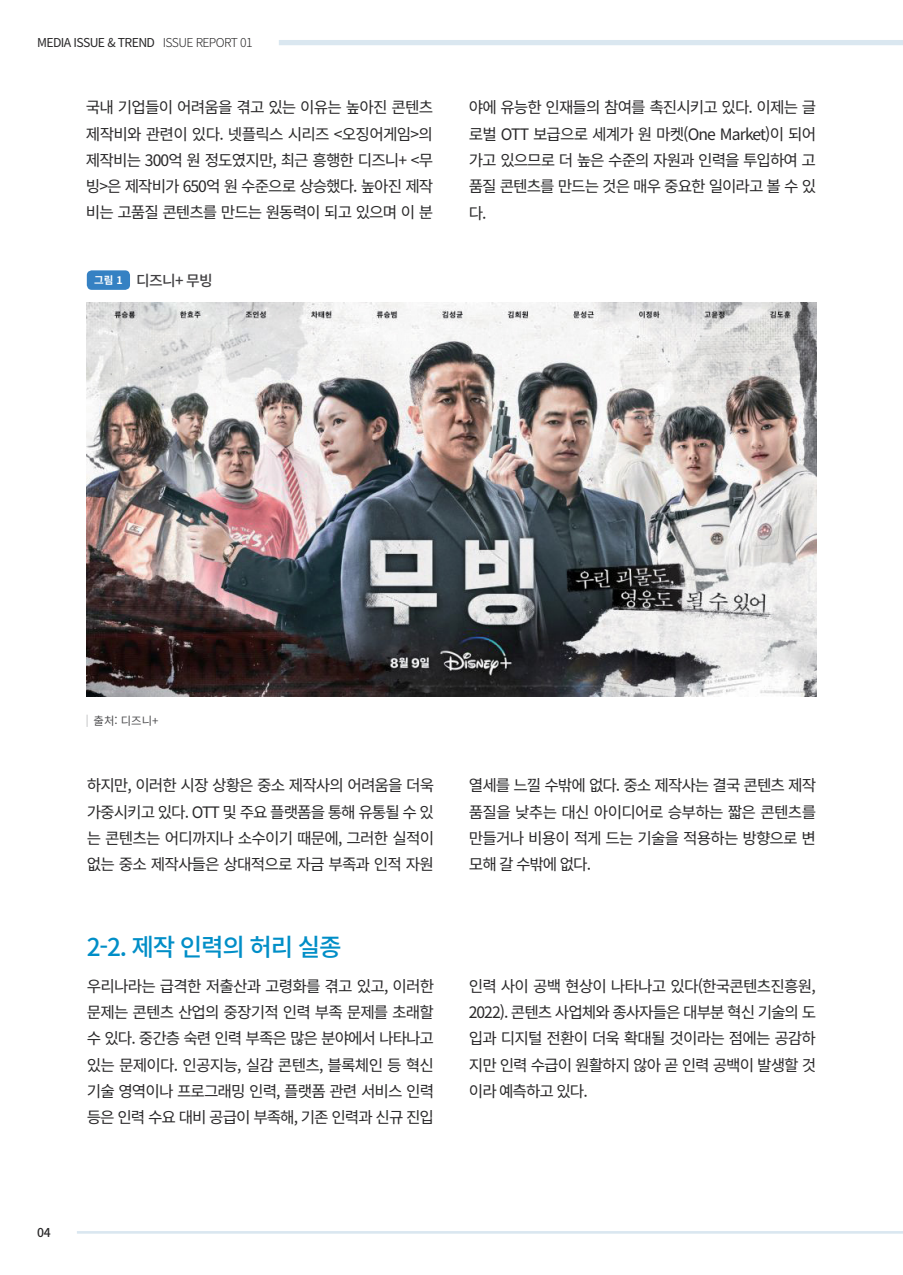
<style>
.page{position:relative;width:903px;height:1275px;background:#fff}
.page>*{position:absolute;margin:0;border:0;box-sizing:border-box;transform-origin:0 0}
.t1{font:500 24.5px "Noto Sans CJ Kkr";letter-spacing:-.05em;color:#008ec7}
.t2{font:15.75px/26.2px "Noto Sans CJ Kkr";letter-spacing:-.06em;color:#292829;text-align:justify}
.t3{font:500 14.88px "Noto Sans KR";color:#414042}
.t4{font:12.25px "Noto Sans CJ Kkr";letter-spacing:-.05em;color:#292829}
.t5{font:500 12.25px "Noto Sans CJ Kkr";color:#292829}
.t6{font:11.38px "Noto Sans CJ Kkr";color:#4d4d4f}
.s1{font-weight:300}
.s2{font-weight:700;font-size:10.5px;color:#fff}
</style>
<div class="page">
<div style="left:279px;top:40px;width:624px;height:5px;background:#dae7f0"></div>
<hr style="left:77px;top:1231px;width:826px;height:3px;background:#dae7f0">
<div style="left:87px;top:270px;width:43px;height:20px;background:#3581c3;border-radius:5px"></div>
<img style="left:87px;top:302px;width:729px;height:394px">
<svg style="left:87px;top:715px;width:1px;height:12px"></svg>
<p class="t4" style="left:37px;top:36px;width:217px">MEDIA ISSUE &amp; TREND <span class="s1">ISSUE REPORT 01</span></p>
<p class="t2" style="left:86px;top:95px;width:349px">국내 기업들이 어려움을 겪고 있는 이유는 높아진 콘텐츠 제작비와 관련이 있다. 넷플릭스 시리즈 &lt;오징어게임&gt;의 제작비는 300억 원 정도였지만, 최근 흥행한 디즈니+ &lt;무 빙&gt;은 제작비가 650억 원 수준으로 상승했다. 높아진 제작 비는 고품질 콘텐츠를 만드는 원동력이 되고 있으며 이 분</p>
<p class="t2" style="left:469px;top:95px;width:349px">야에 유능한 인재들의 참여를 촉진시키고 있다. 이제는 글 로벌 OTT 보급으로 세계가 원 마켓(One Market)이 되어 가고 있으므로 더 높은 수준의 자원과 인력을 투입하여 고 품질 콘텐츠를 만드는 것은 매우 중요한 일이라고 볼 수 있 다.</p>
<p class="t3" style="left:94px;top:272px;width:120px"><span class="s2">그림 1</span> 디즈니+ 무빙</p>
<p class="t6" style="left:94px;top:714px;width:66px">출처: 디즈니+</p>
<p class="t2" style="left:87px;top:773px;width:349px">하지만, 이러한 시장 상황은 중소 제작사의 어려움을 더욱 가중시키고 있다. OTT 및 주요 플랫폼을 통해 유통될 수 있 는 콘텐츠는 어디까지나 소수이기 때문에, 그러한 실적이 없는 중소 제작사들은 상대적으로 자금 부족과 인적 자원</p>
<p class="t2" style="left:469px;top:773px;width:349px">열세를 느낄 수밖에 없다. 중소 제작사는 결국 콘텐츠 제작 품질을 낮추는 대신 아이디어로 승부하는 짧은 콘텐츠를 만들거나 비용이 적게 드는 기술을 적용하는 방향으로 변 모해 갈 수밖에 없다.</p>
<h1 class="t1" style="left:87px;top:934px;width:256px">2-2. 제작 인력의 허리 실종</h1>
<p class="t2" style="left:87px;top:973px;width:349px">우리나라는 급격한 저출산과 고령화를 겪고 있고, 이러한 문제는 콘텐츠 산업의 중장기적 인력 부족 문제를 초래할 수 있다. 중간층 숙련 인력 부족은 많은 분야에서 나타나고 있는 문제이다. 인공지능, 실감 콘텐츠, 블록체인 등 혁신 기술 영역이나 프로그래밍 인력, 플랫폼 관련 서비스 인력 등은 인력 수요 대비 공급이 부족해, 기존 인력과 신규 진입</p>
<p class="t2" style="left:469px;top:973px;width:349px">인력 사이 공백 현상이 나타나고 있다(한국콘텐츠진흥원, 2022). 콘텐츠 사업체와 종사자들은 대부분 혁신 기술의 도 입과 디지털 전환이 더욱 확대될 것이라는 점에는 공감하 지만 인력 수급이 원활하지 않아 곧 인력 공백이 발생할 것 이라 예측하고 있다.</p>
<p class="t5" style="left:37px;top:1226px;width:15px">04</p>
</div>
